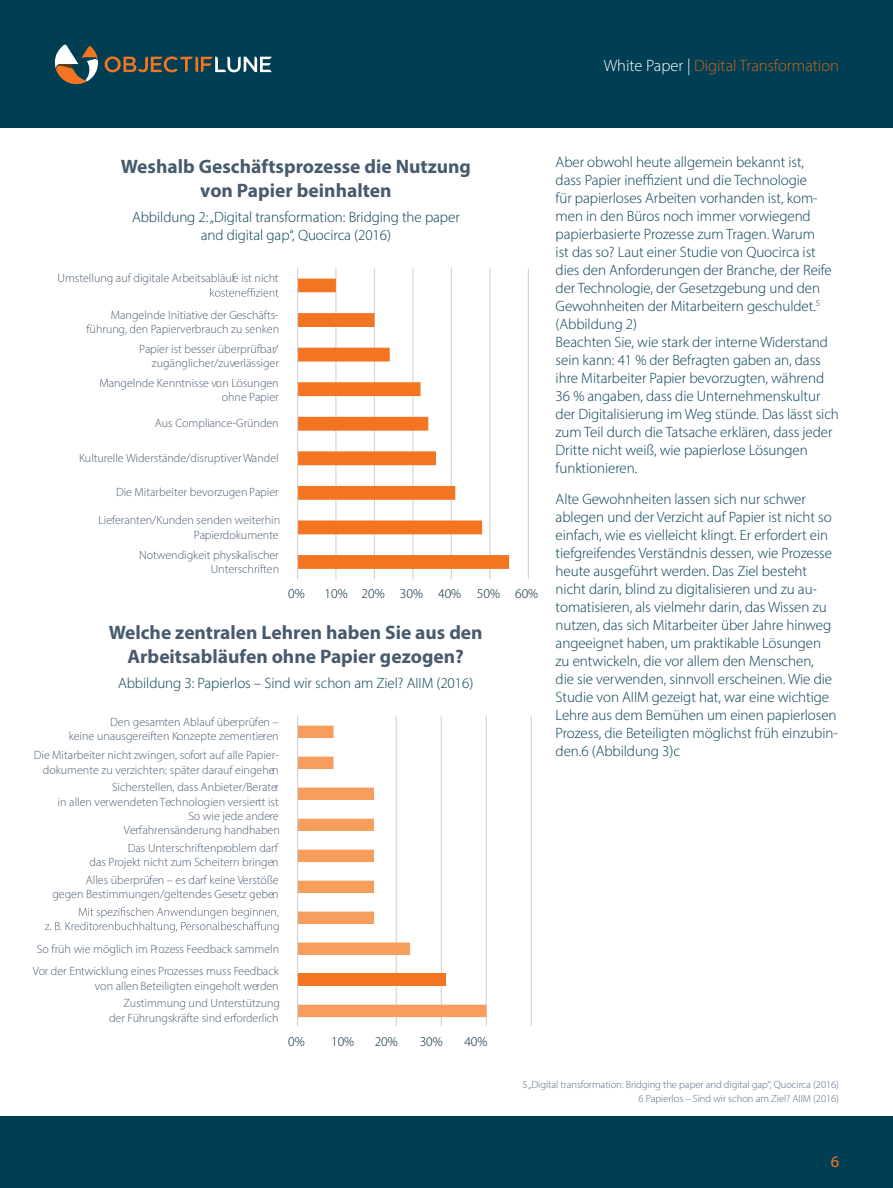
<style>
.page{position:relative;width:893px;height:1188px;background:#fff}
.page>*{position:absolute;margin:0;border:0;box-sizing:border-box;transform-origin:0 0}
.t1{font:700 19.5px/24px "Myriad Pro";color:#485a6e;text-align:center}
.t2{font:300 16.5px "Myriad Pro";color:#d1651b}
.t3{font:16.5px "Myriad Pro";color:#f47521}
.t4{font:300 15px/18px "Myriad Pro";letter-spacing:-.005em;color:#003f53}
.t5{font:300 13.5px "Myriad Pro";color:#002737}
.t6{font:300 12px/14.2px "Myriad Pro";color:#4a5d71;text-align:right}
.t7{font:300 10.5px/13.5px "Myriad Pro";letter-spacing:-.005em;color:#556a80;text-align:right}
.s1{color:#fff}
</style>
<div class="page">
<div style="left:0;top:1116px;width:893px;height:72px;background:#003f53"></div>
<div style="left:0;top:0;width:893px;height:128px;background:#003f53"></div>
<svg style="left:54px;top:44px;width:44px;height:41px"></svg>
<svg style="left:105px;top:56px;width:166px;height:16px"></svg>
<hr style="left:528px;top:268px;width:1px;height:311px;background:#cfd2d1">
<hr style="left:489px;top:268px;width:1px;height:311px;background:#cfd2d1">
<hr style="left:451px;top:268px;width:1px;height:311px;background:#cfd2d1">
<hr style="left:412px;top:268px;width:1px;height:311px;background:#cfd2d1">
<hr style="left:374px;top:268px;width:1px;height:311px;background:#cfd2d1">
<hr style="left:335px;top:268px;width:1px;height:311px;background:#cfd2d1">
<svg style="left:298px;top:279px;width:211px;height:290px"></svg>
<hr style="left:297px;top:268px;width:1px;height:311px;background:#cfd2d1">
<hr style="left:576px;top:716px;width:1px;height:310px;background:#cfd2d1">
<hr style="left:531px;top:716px;width:1px;height:310px;background:#cfd2d1">
<hr style="left:486px;top:716px;width:1px;height:310px;background:#cfd2d1">
<hr style="left:441px;top:716px;width:1px;height:310px;background:#cfd2d1">
<hr style="left:396px;top:716px;width:1px;height:310px;background:#cfd2d1">
<svg style="left:298px;top:726px;width:189px;height:291px"></svg>
<hr style="left:297px;top:716px;width:1px;height:310px;background:#cfd2d1">
<svg style="left:210px;top:288px;width:69px;height:9px"></svg>
<svg style="left:45px;top:907px;width:234px;height:26px"></svg>
<p class="t2" style="left:604px;top:55px;width:237px"><span class="s1">White Paper |</span> Digital Transformation</p>
<h1 class="t1" style="left:121px;top:154px;width:352px">Weshalb Geschäftsprozesse die Nutzung von Papier beinhalten</h1>
<p class="t4" style="left:132px;top:207px;width:329px;text-align:center">Abbildung 2: „Digital transformation: Bridging the paper and digital gap“, Quocirca (2016)</p>
<p class="t6" style="left:58px;top:271px;width:222px">Umstellung auf digitale Arbeitsabläufe ist nicht</p>
<p class="t6" style="left:87px;top:307px;width:194px">Mangelnde Initiative der Geschäfts&shy;führung, den Papierverbrauch zu senken</p>
<p class="t6" style="left:139px;top:342px;width:141px">Papier ist besser überprüfbar/ zugänglicher/zuverlässiger</p>
<p class="t6" style="left:99px;top:375px;width:181px">Mangelnde Kenntnisse von Lösungen ohne Papier</p>
<p class="t6" style="left:155px;top:416px;width:125px">Aus Compliance-Gründen</p>
<p class="t6" style="left:79px;top:451px;width:201px">Kulturelle Widerstände/disruptiver Wandel</p>
<p class="t6" style="left:116px;top:485px;width:164px">Die Mitarbeiter bevorzugen Papier</p>
<p class="t6" style="left:99px;top:513px;width:183px">Lieferanten/Kunden senden weiterhin<br>Papierdokumente</p>
<p class="t6" style="left:139px;top:548px;width:142px">Notwendigkeit physikalischer<br>Unterschriften</p>
<p class="t5" style="left:288px;top:586px;width:18px">0%</p>
<p class="t5" style="left:325px;top:586px;width:215px">10% 20% 30% 40% 50% 60%</p>
<h1 class="t1" style="left:109px;top:620px;width:375px">Welche zentralen Lehren haben Sie aus den<br>Arbeitsabläufen ohne Papier gezogen?</h1>
<p class="t4" style="left:118px;top:674px;width:357px">Abbildung 3: Papierlos – Sind wir schon am Ziel? AIIM (2016)</p>
<p class="t6" style="left:69px;top:715px;width:211px">Den gesamten Ablauf überprüfen –<br>keine unausgereiften Konzepte zementieren</p>
<p class="t6" style="left:34px;top:748px;width:247px">Die Mitarbeiter nicht zwingen, sofort auf alle Papier&shy;dokumente zu verzichten: später darauf eingehen</p>
<p class="t6" style="left:58px;top:780px;width:224px">Sicherstellen, dass Anbieter/Berater<br>in allen verwendeten Technologien versiertt ist So wie jede andere<br>Verfahrensänderung handhaben</p>
<p class="t6" style="left:89px;top:841px;width:191px">Das Unterschriftenproblem darf<br>das Projekt nicht zum Scheitern bringen</p>
<p class="t6" style="left:52px;top:873px;width:228px">Alles überprüfen – es darf keine Verstöße gegen Bestimmungen/geltendes Gesetz geben</p>
<p class="t6" style="left:33px;top:938px;width:248px;line-height:21.9px;text-align:center">So früh wie möglich im Prozess Feedback sammeln<br>Vor der Entwicklung eines Prozesses muss Feedback</p>
<p class="t6" style="left:95px;top:977px;width:187px;line-height:17.7px">von allen Beteiligten eingeholt werden<br>Zustimmung und Unterstützung</p>
<p class="t6" style="left:109px;top:1010px;width:171px">der Führungskräfte sind erforderlich</p>
<p class="t5" style="left:288px;top:1033px;width:18px">0%</p>
<p class="t5" style="left:331px;top:1033px;width:25px">10%</p>
<p class="t5" style="left:375px;top:1033px;width:25px">20%</p>
<p class="t5" style="left:420px;top:1033px;width:25px">30%</p>
<p class="t5" style="left:464px;top:1033px;width:25px">40%</p>
<p class="t4" style="left:556px;top:153px;width:285px">Aber obwohl heute allgemein bekannt ist,<br>dass Papier ineffizient und die Technologie<br>für papierloses Arbeiten vorhanden ist, kom&shy;men in den Büros noch immer vorwiegend papierbasierte Prozesse zum Tragen. Warum<br>ist das so? Laut einer Studie von Quocirca ist dies den Anforderungen der Branche, der Reife der Technologie, der Gesetzgebung und den Gewohnheiten der Mitarbeitern geschuldet.<sup>5 </sup>(Abbildung 2)<br>Beachten Sie, wie stark der interne Widerstand sein kann: 41 % der Befragten gaben an, dass ihre Mitarbeiter Papier bevorzugten, während 36 % angaben, dass die Unternehmenskultur der Digitalisierung im Weg stünde. Das lässt sich zum Teil durch die Tatsache erklären, dass jeder Dritte nicht weiß, wie papierlose Lösungen funktionieren.</p>
<p class="t4" style="left:556px;top:490px;width:284px">Alte Gewohnheiten lassen sich nur schwer ablegen und der Verzicht auf Papier ist nicht so einfach, wie es vielleicht klingt. Er erfordert ein tiefgreifendes Verständnis dessen, wie Prozesse heute ausgeführt werden. Das Ziel besteht nicht darin, blind zu digitalisieren und zu au&shy;tomatisieren, als vielmehr darin, das Wissen zu nutzen, das sich Mitarbeiter über Jahre hinweg angeeignet haben, um praktikable Lösungen zu entwickeln, die vor allem den Menschen,<br>die sie verwenden, sinnvoll erscheinen. Wie die Studie von AIIM gezeigt hat, war eine wichtige Lehre aus dem Bemühen um einen papierlosen Prozess, die Beteiligten möglichst früh einzubin&shy;den.6 (Abbildung 3)c</p>
<p class="t7" style="left:522px;top:1078px;width:318px">5 „Digital transformation: Bridging the paper and digital gap“, Quocirca (2016)<br>6 Papierlos – Sind wir schon am Ziel? AIIM (2016)</p>
<p class="t3" style="left:831px;top:1151px;width:10px">6</p>
</div>
